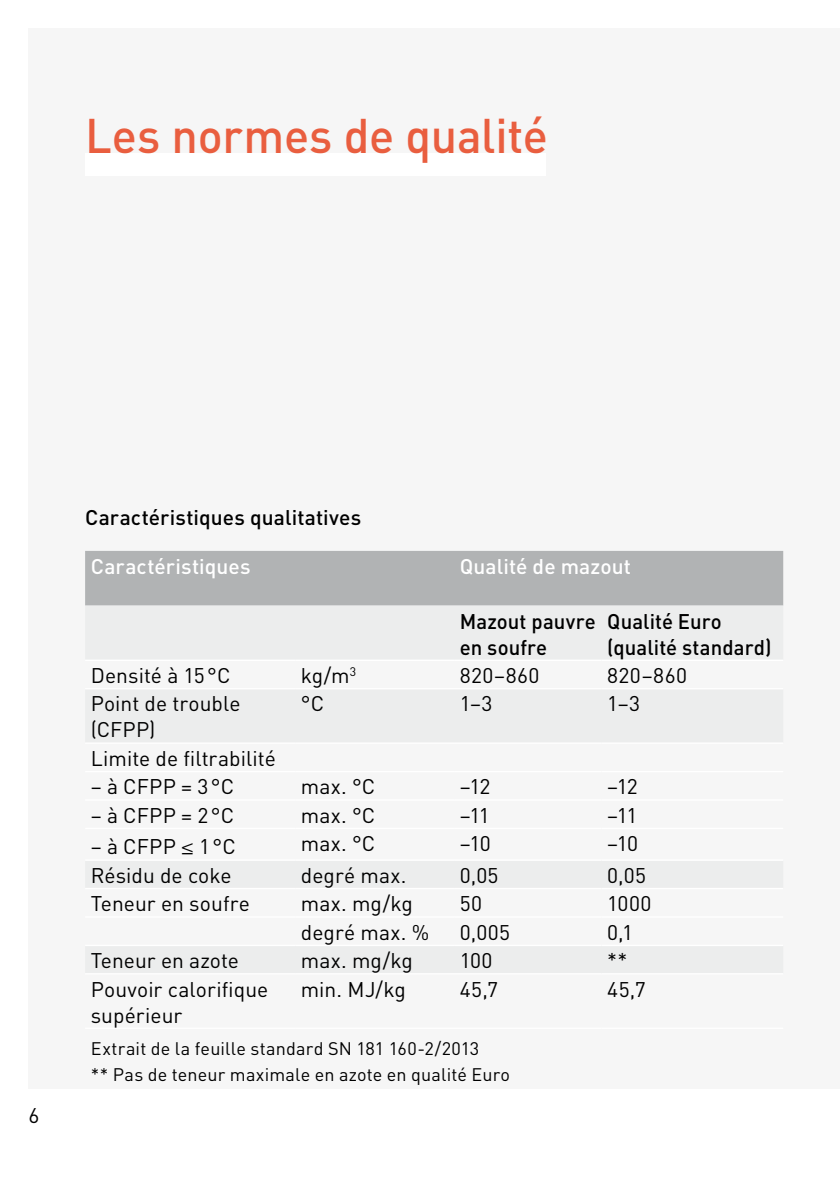
<style>
.page{position:relative;width:840px;height:1191px;background:#fff}
.page>*{position:absolute;margin:0;border:0;box-sizing:border-box;transform-origin:0 0}
.t1{font:500 48px "DIN";letter-spacing:-.005em;color:#e95e3f}
.t2{font:21px/26px "DIN";letter-spacing:.005em;color:#000}
.t3{font:500 21px/26px "DIN";letter-spacing:.005em;color:#000}
.t4{font:500 21px "DIN";letter-spacing:.005em;color:#fff}
.t5{font:18px/26px "DIN";letter-spacing:.01em;color:#000}
.s1{font-family:"Helvetica Neue";font-weight:300}
</style>
<div class="page">
<div style="left:28px;top:28px;width:811px;height:1061px;background:#f6f6f6"></div>
<div style="left:85px;top:153px;width:460px;height:23px;background:#fff"></div>
<div style="left:85px;top:551px;width:697px;height:54px;background:#b1b3b4"></div>
<hr style="left:85px;top:659px;width:210px;height:2px;background:#fff">
<hr style="left:295px;top:659px;width:159px;height:2px;background:#fff">
<hr style="left:454px;top:659px;width:147px;height:2px;background:#fff">
<hr style="left:601px;top:659px;width:181px;height:2px;background:#fff">
<hr style="left:85px;top:688px;width:210px;height:1px;background:#fff">
<hr style="left:295px;top:688px;width:159px;height:1px;background:#fff">
<hr style="left:454px;top:688px;width:147px;height:1px;background:#fff">
<hr style="left:601px;top:688px;width:181px;height:1px;background:#fff">
<hr style="left:85px;top:742px;width:210px;height:2px;background:#fff">
<hr style="left:295px;top:742px;width:159px;height:2px;background:#fff">
<hr style="left:454px;top:742px;width:147px;height:2px;background:#fff">
<hr style="left:601px;top:742px;width:181px;height:2px;background:#fff">
<hr style="left:85px;top:771px;width:210px;height:1px;background:#fff">
<hr style="left:295px;top:771px;width:159px;height:1px;background:#fff">
<hr style="left:454px;top:771px;width:147px;height:1px;background:#fff">
<hr style="left:601px;top:771px;width:181px;height:1px;background:#fff">
<hr style="left:85px;top:799px;width:210px;height:1px;background:#fff">
<hr style="left:295px;top:799px;width:159px;height:1px;background:#fff">
<hr style="left:454px;top:799px;width:147px;height:1px;background:#fff">
<hr style="left:601px;top:799px;width:181px;height:1px;background:#fff">
<hr style="left:85px;top:827px;width:210px;height:2px;background:#fff">
<hr style="left:295px;top:827px;width:159px;height:2px;background:#fff">
<hr style="left:454px;top:827px;width:147px;height:2px;background:#fff">
<hr style="left:601px;top:827px;width:181px;height:2px;background:#fff">
<hr style="left:85px;top:859px;width:210px;height:2px;background:#fff">
<hr style="left:295px;top:859px;width:159px;height:2px;background:#fff">
<hr style="left:454px;top:859px;width:147px;height:2px;background:#fff">
<hr style="left:601px;top:859px;width:181px;height:2px;background:#fff">
<hr style="left:85px;top:888px;width:210px;height:1px;background:#fff">
<hr style="left:295px;top:888px;width:159px;height:1px;background:#fff">
<hr style="left:454px;top:888px;width:147px;height:1px;background:#fff">
<hr style="left:601px;top:888px;width:181px;height:1px;background:#fff">
<hr style="left:85px;top:916px;width:210px;height:1px;background:#fff">
<hr style="left:295px;top:916px;width:159px;height:1px;background:#fff">
<hr style="left:454px;top:916px;width:147px;height:1px;background:#fff">
<hr style="left:601px;top:916px;width:181px;height:1px;background:#fff">
<hr style="left:85px;top:944px;width:210px;height:2px;background:#fff">
<hr style="left:295px;top:944px;width:159px;height:2px;background:#fff">
<hr style="left:454px;top:944px;width:147px;height:2px;background:#fff">
<hr style="left:601px;top:944px;width:181px;height:2px;background:#fff">
<hr style="left:85px;top:973px;width:210px;height:1px;background:#fff">
<hr style="left:295px;top:973px;width:159px;height:1px;background:#fff">
<hr style="left:454px;top:973px;width:147px;height:1px;background:#fff">
<hr style="left:601px;top:973px;width:181px;height:1px;background:#fff">
<hr style="left:85px;top:1027px;width:210px;height:2px;background:#fff">
<hr style="left:295px;top:1027px;width:159px;height:2px;background:#fff">
<hr style="left:454px;top:1027px;width:147px;height:2px;background:#fff">
<hr style="left:601px;top:1027px;width:181px;height:2px;background:#fff">
<h1 class="t1" style="left:85px;top:105px;width:464px">Les normes de qualité</h1>
<p class="t2" style="left:28px;top:1102px;width:12px">6</p>
<p class="t3" style="left:85px;top:503px;width:277px">Caractéristiques qualitatives</p>
<p class="t4" style="left:91px;top:553px;width:161px">Caractéristiques</p>
<p class="t4" style="left:459px;top:553px;width:173px">Qualité de mazout</p>
<p class="t3" style="left:459px;top:607px;width:138px">Mazout pauvre en soufre</p>
<p class="t3" style="left:607px;top:607px;width:166px">Qualité Euro (qualité standard)</p>
<p class="t2" style="left:91px;top:662px;width:141px">Densité à 15°C</p>
<p class="t2" style="left:300px;top:662px;width:57px">kg/m<sup>3</sup></p>
<p class="t2" style="left:459px;top:662px;width:81px">820–860</p>
<p class="t2" style="left:607px;top:662px;width:81px">820–860</p>
<p class="t2" style="left:91px;top:690px;width:151px">Point de trouble (CFPP)</p>
<p class="t2" style="left:300px;top:690px;width:25px">°C</p>
<p class="t2" style="left:459px;top:690px;width:34px">1–3</p>
<p class="t2" style="left:607px;top:690px;width:34px">1–3</p>
<p class="t2" style="left:91px;top:745px;width:186px">Limite de filtrabilité</p>
<p class="t2" style="left:91px;top:773px;width:145px">– à CFPP = 3°C</p>
<p class="t2" style="left:300px;top:773px;width:76px">max. °C</p>
<p class="t2" style="left:459px;top:773px;width:32px">–12</p>
<p class="t2" style="left:607px;top:773px;width:32px">–12</p>
<p class="t2" style="left:91px;top:801px;width:145px">– à CFPP = 2°C</p>
<p class="t2" style="left:300px;top:801px;width:76px">max. °C</p>
<p class="t2" style="left:459px;top:801px;width:32px">–11</p>
<p class="t2" style="left:607px;top:801px;width:32px">–11</p>
<p class="t2" style="left:91px;top:833px;width:146px">– à CFPP <span class="s1">≤</span> 1°C</p>
<p class="t2" style="left:300px;top:830px;width:76px">max. °C</p>
<p class="t2" style="left:459px;top:830px;width:32px">–10</p>
<p class="t2" style="left:607px;top:830px;width:32px">–10</p>
<p class="t2" style="left:91px;top:862px;width:142px">Résidu de coke</p>
<p class="t2" style="left:300px;top:862px;width:107px">degré max.</p>
<p class="t2" style="left:459px;top:862px;width:40px">0,05</p>
<p class="t2" style="left:607px;top:862px;width:40px">0,05</p>
<p class="t2" style="left:91px;top:890px;width:161px">Teneur en soufre</p>
<p class="t2" style="left:300px;top:890px;width:114px">max. mg/kg</p>
<p class="t2" style="left:459px;top:890px;width:24px">50</p>
<p class="t2" style="left:607px;top:890px;width:46px">1000</p>
<p class="t2" style="left:300px;top:918px;width:130px">degré max. %</p>
<p class="t2" style="left:459px;top:918px;width:52px">0,005</p>
<p class="t2" style="left:607px;top:918px;width:27px">0,1</p>
<p class="t2" style="left:91px;top:947px;width:150px">Teneur en azote</p>
<p class="t2" style="left:300px;top:947px;width:114px">max. mg/kg</p>
<p class="t2" style="left:459px;top:947px;width:34px">100</p>
<p class="t2" style="left:607px;top:947px;width:22px">**</p>
<p class="t2" style="left:91px;top:975px;width:179px">Pouvoir calorifique supérieur</p>
<p class="t2" style="left:300px;top:975px;width:107px">min. MJ/kg</p>
<p class="t2" style="left:459px;top:975px;width:40px">45,7</p>
<p class="t2" style="left:607px;top:975px;width:40px">45,7</p>
<p class="t5" style="left:91px;top:1034px;width:420px">Extrait de la feuille standard SN 181 160-2/2013<br>** Pas de teneur maximale en azote en qualité Euro</p>
</div>
